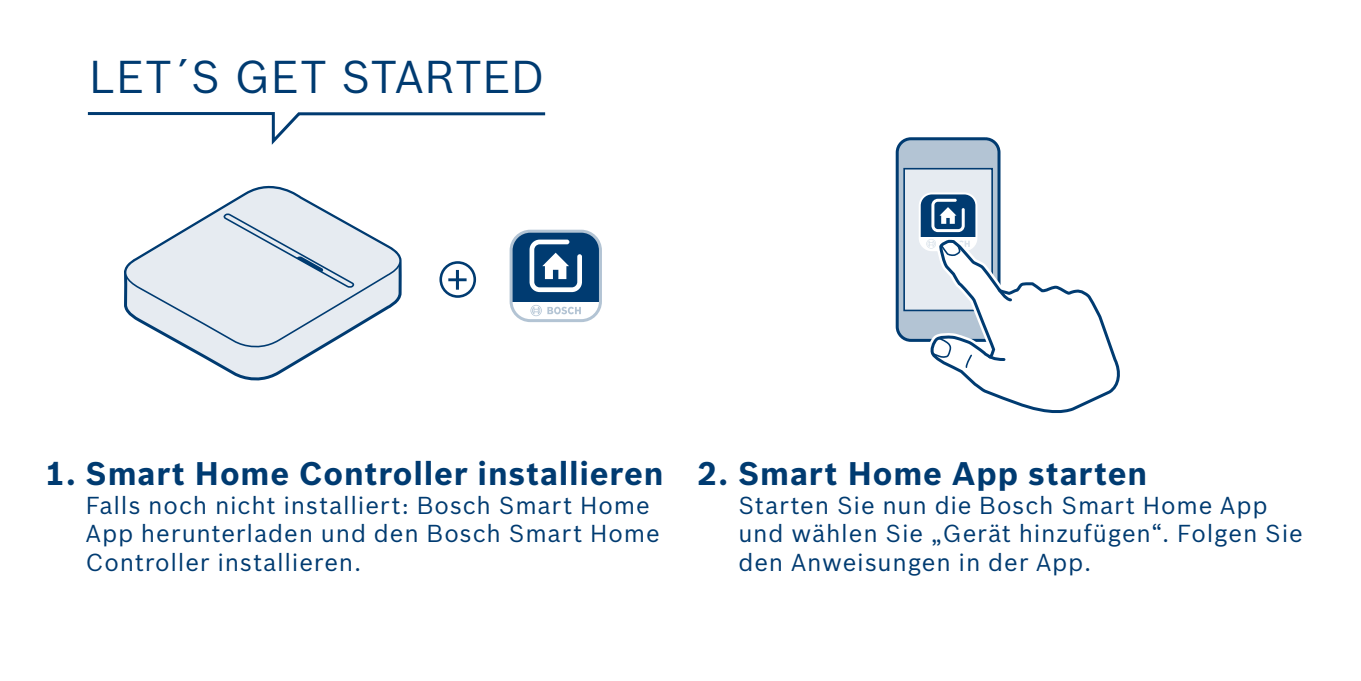
<style>
.page{position:relative;width:1361px;height:681px;background:#fff}
.page>*{position:absolute;margin:0;border:0;box-sizing:border-box;transform-origin:0 0}
.t1{font:44.8px "Bosch Sans";letter-spacing:.02em;color:#003b71}
.t2{font:700 32px "Bosch Sans";letter-spacing:.025em;color:#003b71}
.t3{font:24px/28.8px "Bosch Sans";letter-spacing:.035em;color:#003b71}
</style>
<div class="page">
<svg style="left:195px;top:353px;width:120px;height:28px"></svg>
<svg style="left:124px;top:185px;width:278px;height:168px"></svg>
<svg style="left:220px;top:214px;width:137px;height:74px;background:#d8e0e9"></svg>
<svg style="left:514px;top:314px;width:84px;height:4px"></svg>
<svg style="left:513px;top:233px;width:85px;height:81px"></svg>
<svg style="left:530px;top:305px;width:12px;height:11px"></svg>
<div style="left:509px;top:229px;width:93px;height:93px;border:3px solid #b3c4d4;border-radius:19px"></div>
<svg style="left:448px;top:270px;width:18px;height:19px"></svg>
<div style="left:439px;top:261px;width:37px;height:37px;border:3px solid #003b71;border-radius:50%"></div>
<div style="left:892px;top:134px;width:112px;height:211px;border:10px solid #fff;border-radius:14px"></div>
<div style="left:895px;top:137px;width:105px;height:205px;background:#b3c4d4;border:3px solid #003b71;border-radius:14px"></div>
<div style="left:904px;top:169px;width:88px;height:141px;background:#e6ebf1"></div>
<div style="left:903px;top:168px;width:90px;height:143px;border:2px solid #003b71"></div>
<svg style="left:919px;top:193px;width:57px;height:57px"></svg>
<div style="left:918px;top:192px;width:59px;height:59px;border:2px solid #fff;border-radius:12px"></div>
<svg style="left:919px;top:237px;width:3px;height:10px"></svg>
<svg style="left:922px;top:199px;width:198px;height:214px"></svg>
<svg style="left:87px;top:112px;width:459px;height:33px"></svg>
<h1 class="t1" style="left:89px;top:43px;width:457px">LET´S GET STARTED</h1>
<h2 class="t2" style="left:45px;top:449px;width:619px">1. Smart Home Controller installieren</h2>
<p class="t3" style="left:86px;top:488px;width:575px">Falls noch nicht installiert: Bosch Smart Home<br>App herunterladen und den Bosch Smart Home<br>Controller installieren.</p>
<h2 class="t2" style="left:697px;top:449px;width:451px">2. Smart Home App starten</h2>
<p class="t3" style="left:738px;top:488px;width:566px">Starten Sie nun die Bosch Smart Home App und wählen Sie „Gerät hinzufügen“. Folgen Sie den Anweisungen in der App.</p>
</div>
